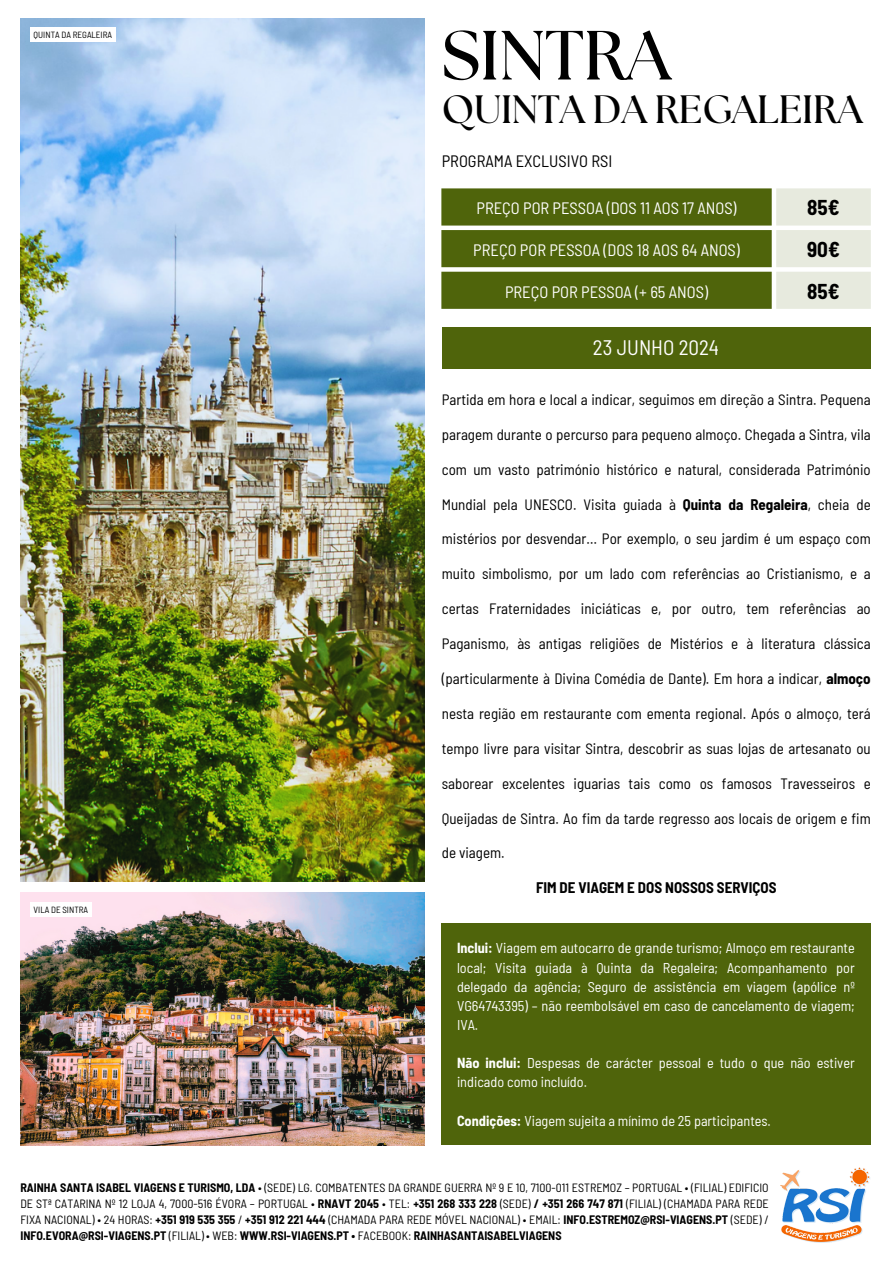
<style>
.page{position:relative;width:894px;height:1264px;background:#fff}
.page>*{position:absolute;margin:0;border:0;box-sizing:border-box;transform-origin:0 0}
.t1{font:700 69.45px "The Seasons";letter-spacing:-.005em;color:#000}
.t2{font:700 39.45px "The Seasons";letter-spacing:-.005em;color:#000}
.t3{font:semi-condensed 21px "Barlow";color:#fff}
.t4{font:700 semi-condensed 21px "Barlow";color:#000}
.t5{font:semi-condensed 16.5px "Barlow";color:#fff}
.t6{font:semi-condensed 16.5px "Barlow";color:#000}
.t7{font:semi-condensed 15px "Barlow";color:#000}
.t8{font:700 semi-condensed 15px "Barlow";color:#000}
.t9{font:semi-condensed 14.25px/19px "Barlow";color:#fff;text-align:justify}
.t10{font:semi-condensed 12px/16px "Barlow";color:#000;text-align:justify}
.t11{font:semi-condensed 9px "Barlow";color:#000}
.s1{font-weight:700}
</style>
<div class="page">
<img style="left:20px;top:18px;width:404px;height:863px">
<img style="left:780px;top:1167px;width:90px;height:75px">
<div style="left:441px;top:923px;width:429px;height:221px;background:#4f640b"></div>
<div style="left:441px;top:327px;width:429px;height:41px;background:#4f640b"></div>
<img style="left:20px;top:892px;width:404px;height:253px">
<svg style="left:441px;top:188px;width:429px;height:121px;background:#7d8c4a"></svg>
<div style="left:30px;top:28px;width:86px;height:14px;background:#fff"></div>
<div style="left:30px;top:902px;width:62px;height:14px;background:#fff"></div>
<h5 class="t11" style="left:34px;top:29px;width:80px">QUINTA DA REGALEIRA</h5>
<h6 class="t11" style="left:34px;top:903px;width:56px">VILA DE SINTRA</h6>
<p class="t1" style="left:441px;top:24px;width:231px">SINTRA</p>
<p class="t2" style="left:441px;top:92px;width:422px">QUINTA DA REGALEIRA</p>
<h5 class="t6" style="left:441px;top:151px;width:172px">PROGRAMA EXCLUSIVO RSI</h5>
<p class="t5" style="left:476px;top:198px;width:261px">PREÇO POR PESSOA (DOS 11 AOS 17 ANOS)</p>
<p class="t4" style="left:807px;top:194px;width:34px">85€</p>
<h1 class="t5" style="left:473px;top:239px;width:268px">PREÇO POR PESSOA (DOS 18 AOS 64 ANOS)</h1>
<h3 class="t4" style="left:806px;top:236px;width:34px">90€</h3>
<p class="t5" style="left:505px;top:281px;width:204px">PREÇO POR PESSOA (+ 65 ANOS)</p>
<p class="t4" style="left:807px;top:278px;width:34px">85€</p>
<h3 class="t3" style="left:592px;top:334px;width:128px">23 JUNHO 2024</h3>
<p class="t7" style="left:441px;top:390px;width:430px">Partida em hora e local a indicar, seguimos em direção a Sintra. Pequena</p>
<p class="t7" style="left:441px;top:425px;width:430px">paragem durante o percurso para pequeno almoço. Chegada a Sintra, vila</p>
<p class="t7" style="left:441px;top:459px;width:430px">com um vasto património histórico e natural, considerada Património</p>
<p class="t7" style="left:441px;top:494px;width:430px">Mundial pela UNESCO. Visita guiada à <span class="s1">Quinta da Regaleira</span>, cheia de</p>
<p class="t7" style="left:441px;top:529px;width:430px">mistérios por desvendar… Por exemplo, o seu jardim é um espaço com</p>
<p class="t7" style="left:441px;top:564px;width:430px">muito simbolismo, por um lado com referências ao Cristianismo, e a</p>
<p class="t7" style="left:441px;top:599px;width:430px">certas Fraternidades iniciáticas e, por outro, tem referências ao</p>
<p class="t7" style="left:441px;top:634px;width:430px">Paganismo, às antigas religiões de Mistérios e à literatura clássica</p>
<p class="t7" style="left:441px;top:669px;width:430px">(particularmente à Divina Comédia de Dante). Em hora a indicar, <span class="s1">almoço</span></p>
<p class="t7" style="left:441px;top:704px;width:430px">nesta região em restaurante com ementa regional. Após o almoço, terá</p>
<p class="t7" style="left:441px;top:738px;width:430px">tempo livre para visitar Sintra, descobrir as suas lojas de artesanato ou</p>
<p class="t7" style="left:441px;top:773px;width:430px">saborear excelentes iguarias tais como os famosos Travesseiros e</p>
<p class="t7" style="left:441px;top:808px;width:430px">Queijadas de Sintra. Ao fim da tarde regresso aos locais de origem e fim</p>
<p class="t7" style="left:441px;top:843px;width:64px">de viagem.</p>
<p class="t8" style="left:536px;top:878px;width:242px">FIM DE VIAGEM E DOS NOSSOS SERVIÇOS</p>
<p class="t9" style="left:457px;top:938px;width:399px"><span class="s1">Inclui:</span> Viagem em autocarro de grande turismo; Almoço em restaurante local; Visita guiada à Quinta da Regaleira; Acompanhamento por delegado da agência; Seguro de assistência em viagem (apólice nº VG64743395) – não reembolsável em caso de cancelamento de viagem; IVA.</p>
<h4 class="t9" style="left:457px;top:1052px;width:399px"><span class="s1">Não inclui:</span> Despesas de carácter pessoal e tudo o que não estiver indicado como incluído.</h4>
<h5 class="t9" style="left:457px;top:1110px;width:315px"><span class="s1">Condições:</span> Viagem sujeita a mínimo de 25 participantes.</h5>
<p class="t10" style="left:20px;top:1179px;width:749px"><span class="s1">RAINHA SANTA ISABEL VIAGENS E TURISMO, LDA</span> • (SEDE) LG. COMBATENTES DA GRANDE GUERRA Nº 9 E 10, 7100-011 ESTREMOZ – PORTUGAL • (FILIAL) EDIFICIO DE STª CATARINA Nº 12 LOJA 4, 7000-516 ÉVORA – PORTUGAL • <span class="s1">RNAVT 2045</span> • TEL: <span class="s1">+351 268 333 228</span> (SEDE) <span class="s1">/ +351 266 747 871</span> (FILIAL) (CHAMADA PARA REDE FIXA NACIONAL) • 24 HORAS: <span class="s1">+351 919 535 355</span> / <span class="s1">+351 912 221 444</span> (CHAMADA PARA REDE MÓVEL NACIONAL) • EMAIL: <span class="s1">INFO.ESTREMOZ@RSI-VIAGENS.PT</span> (SEDE) / <span class="s1">INFO.EVORA@RSI-VIAGENS.PT</span> (FILIAL) • WEB: <span class="s1">WWW.RSI-VIAGENS.PT •</span> FACEBOOK: <span class="s1">RAINHASANTAISABELVIAGENS</span></p>
</div>
